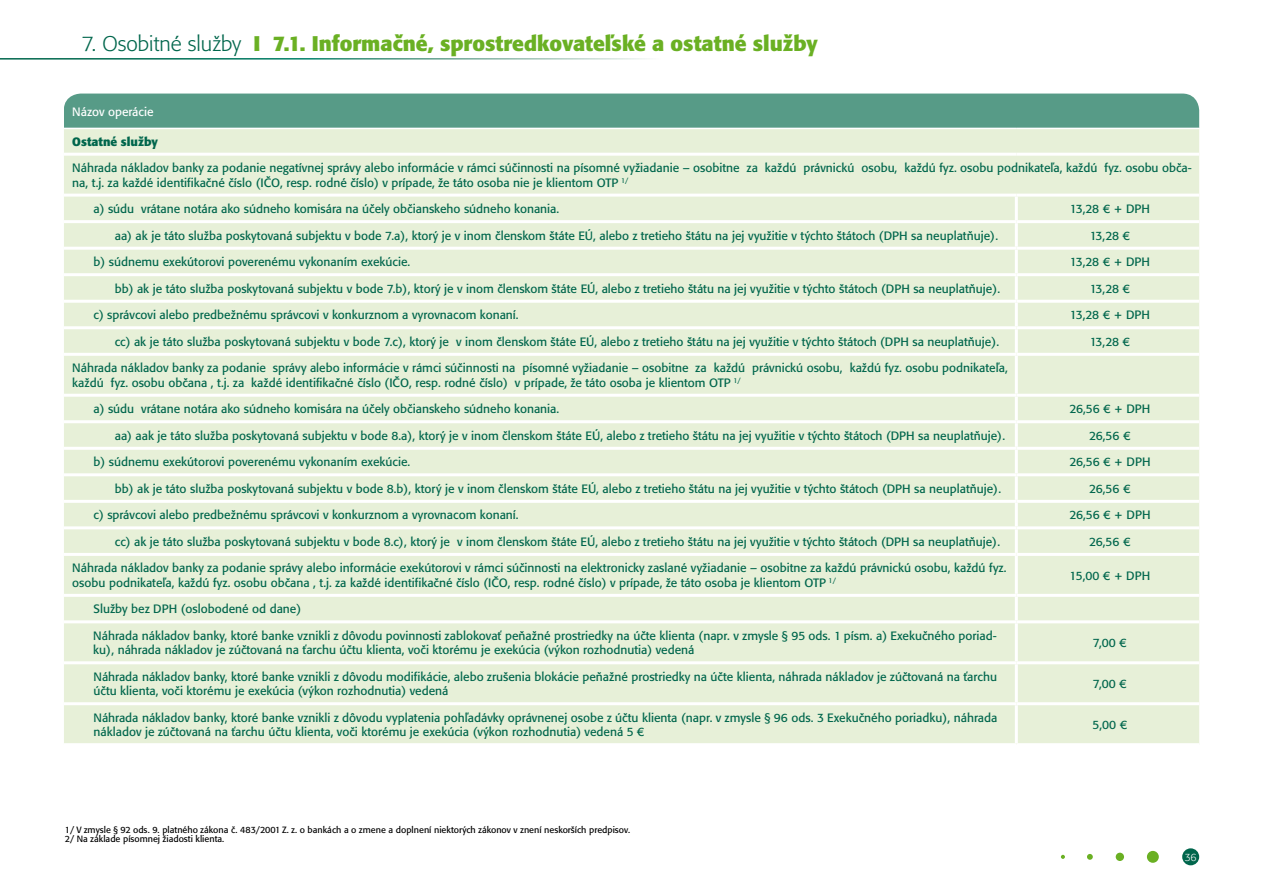
<style>
.page{position:relative;width:1263px;height:893px;background:#fff}
.page>*{position:absolute;margin:0;border:0;box-sizing:border-box;transform-origin:0 0}
.t1{font:700 21px "Formata CE";color:#6ab023}
.t2{font:12px/14.4px "Formata CE";color:#00664c}
.t3{font:12px "Formata CE";color:#fff}
.t4{font:700 12px "Formata CE";color:#00664c}
.t5{font:300 10.5px "Formata CE";color:#fff}
.t6{font:9px/9px "Formata CE";color:#000}
.s1{font-weight:300;color:#00664c}
</style>
<div class="page">
<div style="left:1182px;top:848px;width:17px;height:17px;background:#00664c;border-radius:50%"></div>
<div style="left:1147px;top:851px;width:12px;height:12px;background:#6ab023;border-radius:50%"></div>
<div style="left:1116px;top:853px;width:8px;height:8px;background:#6ab023;border-radius:50%"></div>
<svg style="left:1087px;top:854px;width:6px;height:6px"></svg>
<svg style="left:1061px;top:855px;width:4px;height:4px"></svg>
<div style="left:64px;top:94px;width:1135px;height:34px;background:#579b87"></div>
<div style="left:64px;top:129px;width:1135px;height:614px;background:#e7f0d8"></div>
<hr style="left:1015px;top:197px;width:3px;height:23px;background:#fff">
<hr style="left:1015px;top:223px;width:3px;height:24px;background:#fff">
<hr style="left:1015px;top:250px;width:3px;height:23px;background:#fff">
<hr style="left:1015px;top:276px;width:3px;height:24px;background:#fff">
<hr style="left:1015px;top:303px;width:3px;height:23px;background:#fff">
<hr style="left:1015px;top:329px;width:3px;height:24px;background:#fff">
<hr style="left:1015px;top:356px;width:3px;height:38px;background:#fff">
<hr style="left:1015px;top:397px;width:3px;height:23px;background:#fff">
<hr style="left:1015px;top:423px;width:3px;height:24px;background:#fff">
<hr style="left:1015px;top:450px;width:3px;height:23px;background:#fff">
<hr style="left:1015px;top:476px;width:3px;height:24px;background:#fff">
<hr style="left:1015px;top:503px;width:3px;height:23px;background:#fff">
<hr style="left:1015px;top:529px;width:3px;height:24px;background:#fff">
<hr style="left:1015px;top:556px;width:3px;height:38px;background:#fff">
<hr style="left:1015px;top:597px;width:3px;height:23px;background:#fff">
<hr style="left:1015px;top:623px;width:3px;height:38px;background:#fff">
<hr style="left:1015px;top:664px;width:3px;height:38px;background:#fff">
<hr style="left:1015px;top:705px;width:3px;height:38px;background:#fff">
<hr style="left:64px;top:153px;width:952px;height:3px;background:#fff">
<hr style="left:1016px;top:153px;width:183px;height:3px;background:#fff">
<hr style="left:64px;top:194px;width:952px;height:3px;background:#fff">
<hr style="left:1016px;top:194px;width:183px;height:3px;background:#fff">
<hr style="left:64px;top:220px;width:952px;height:3px;background:#fff">
<hr style="left:1016px;top:220px;width:183px;height:3px;background:#fff">
<hr style="left:64px;top:247px;width:952px;height:3px;background:#fff">
<hr style="left:1016px;top:247px;width:183px;height:3px;background:#fff">
<hr style="left:64px;top:273px;width:952px;height:3px;background:#fff">
<hr style="left:1016px;top:273px;width:183px;height:3px;background:#fff">
<hr style="left:64px;top:300px;width:952px;height:3px;background:#fff">
<hr style="left:1016px;top:300px;width:183px;height:3px;background:#fff">
<hr style="left:64px;top:326px;width:952px;height:3px;background:#fff">
<hr style="left:1016px;top:326px;width:183px;height:3px;background:#fff">
<hr style="left:64px;top:353px;width:952px;height:3px;background:#fff">
<hr style="left:1016px;top:353px;width:183px;height:3px;background:#fff">
<hr style="left:64px;top:394px;width:952px;height:3px;background:#fff">
<hr style="left:1016px;top:394px;width:183px;height:3px;background:#fff">
<hr style="left:64px;top:420px;width:952px;height:3px;background:#fff">
<hr style="left:1016px;top:420px;width:183px;height:3px;background:#fff">
<hr style="left:64px;top:447px;width:952px;height:3px;background:#fff">
<hr style="left:1016px;top:447px;width:183px;height:3px;background:#fff">
<hr style="left:64px;top:473px;width:952px;height:3px;background:#fff">
<hr style="left:1016px;top:473px;width:183px;height:3px;background:#fff">
<hr style="left:64px;top:500px;width:952px;height:3px;background:#fff">
<hr style="left:1016px;top:500px;width:183px;height:3px;background:#fff">
<hr style="left:64px;top:526px;width:952px;height:3px;background:#fff">
<hr style="left:1016px;top:526px;width:183px;height:3px;background:#fff">
<hr style="left:64px;top:553px;width:952px;height:3px;background:#fff">
<hr style="left:1016px;top:553px;width:183px;height:3px;background:#fff">
<hr style="left:64px;top:594px;width:952px;height:3px;background:#fff">
<hr style="left:1016px;top:594px;width:183px;height:3px;background:#fff">
<hr style="left:64px;top:620px;width:952px;height:3px;background:#fff">
<hr style="left:1016px;top:620px;width:183px;height:3px;background:#fff">
<hr style="left:64px;top:661px;width:952px;height:3px;background:#fff">
<hr style="left:1016px;top:661px;width:183px;height:3px;background:#fff">
<hr style="left:64px;top:702px;width:952px;height:3px;background:#fff">
<hr style="left:1016px;top:702px;width:183px;height:3px;background:#fff">
<h1 class="t1" style="left:82px;top:30px;width:738px"><span class="s1">7. Osobitné služby</span> I 7.1. Informačné, sprostredkovateľské a ostatné služby</h1>
<p class="t3" style="left:72px;top:104px;width:83px">Názov operácie</p>
<p class="t4" style="left:72px;top:134px;width:87px">Ostatné služby</p>
<p class="t2" style="left:72px;top:161px;width:1121px">Náhrada nákladov banky za podanie negatívnej správy alebo informácie v rámci súčinnosti na písomné vyžiadanie – osobitne za každú právnickú osobu, každú fyz. osobu podnikateľa, každú fyz. osobu obča&shy;na, t.j. za každé identifikačné číslo (IČO, resp. rodné číslo) v prípade, že táto osoba nie je klientom OTP <sup>1/</sup></p>
<p class="t2" style="left:94px;top:202px;width:467px">a) súdu vrátane notára ako súdneho komisára na účely občianskeho súdneho konania.</p>
<p class="t2" style="left:1070px;top:202px;width:82px">13,28 € + DPH</p>
<p class="t2" style="left:115px;top:228px;width:885px">aa) ak je táto služba poskytovaná subjektu v bode 7.a), ktorý je v inom členskom štáte EÚ, alebo z tretieho štátu na jej využitie v týchto štátoch (DPH sa neuplatňuje).</p>
<p class="t2" style="left:1090px;top:228px;width:42px">13,28 €</p>
<p class="t2" style="left:94px;top:255px;width:318px">b) súdnemu exekútorovi poverenému vykonaním exekúcie.</p>
<p class="t2" style="left:1070px;top:255px;width:82px">13,28 € + DPH</p>
<p class="t2" style="left:115px;top:281px;width:887px">bb) ak je táto služba poskytovaná subjektu v bode 7.b), ktorý je v inom členskom štáte EÚ, alebo z tretieho štátu na jej využitie v týchto štátoch (DPH sa neuplatňuje).</p>
<p class="t2" style="left:1090px;top:281px;width:42px">13,28 €</p>
<p class="t2" style="left:94px;top:308px;width:427px">c) správcovi alebo predbežnému správcovi v konkurznom a vyrovnacom konaní.</p>
<p class="t2" style="left:1070px;top:308px;width:82px">13,28 € + DPH</p>
<p class="t2" style="left:115px;top:334px;width:886px">cc) ak je táto služba poskytovaná subjektu v bode 7.c), ktorý je v inom členskom štáte EÚ, alebo z tretieho štátu na jej využitie v týchto štátoch (DPH sa neuplatňuje).</p>
<p class="t2" style="left:1090px;top:334px;width:42px">13,28 €</p>
<p class="t2" style="left:72px;top:361px;width:937px">Náhrada nákladov banky za podanie správy alebo informácie v rámci súčinnosti na písomné vyžiadanie – osobitne za každú právnickú osobu, každú fyz. osobu podnikateľa, každú fyz. osobu občana , t.j. za každé identifikačné číslo (IČO, resp. rodné číslo) v prípade, že táto osoba je klientom OTP <sup>1/</sup></p>
<p class="t2" style="left:94px;top:402px;width:467px">a) súdu vrátane notára ako súdneho komisára na účely občianskeho súdneho konania.</p>
<p class="t2" style="left:1069px;top:402px;width:83px">26,56 € + DPH</p>
<p class="t2" style="left:115px;top:428px;width:892px">aa) aak je táto služba poskytovaná subjektu v bode 8.a), ktorý je v inom členskom štáte EÚ, alebo z tretieho štátu na jej využitie v týchto štátoch (DPH sa neuplatňuje).</p>
<p class="t2" style="left:1089px;top:428px;width:43px">26,56 €</p>
<p class="t2" style="left:94px;top:455px;width:318px">b) súdnemu exekútorovi poverenému vykonaním exekúcie.</p>
<p class="t2" style="left:1069px;top:455px;width:83px">26,56 € + DPH</p>
<p class="t2" style="left:115px;top:481px;width:888px">bb) ak je táto služba poskytovaná subjektu v bode 8.b), ktorý je v inom členskom štáte EÚ, alebo z tretieho štátu na jej využitie v týchto štátoch (DPH sa neuplatňuje).</p>
<p class="t2" style="left:1089px;top:481px;width:43px">26,56 €</p>
<p class="t2" style="left:94px;top:508px;width:427px">c) správcovi alebo predbežnému správcovi v konkurznom a vyrovnacom konaní.</p>
<p class="t2" style="left:1069px;top:508px;width:83px">26,56 € + DPH</p>
<p class="t2" style="left:115px;top:534px;width:887px">cc) ak je táto služba poskytovaná subjektu v bode 8.c), ktorý je v inom členskom štáte EÚ, alebo z tretieho štátu na jej využitie v týchto štátoch (DPH sa neuplatňuje).</p>
<p class="t2" style="left:1089px;top:534px;width:43px">26,56 €</p>
<p class="t2" style="left:72px;top:561px;width:936px">Náhrada nákladov banky za podanie správy alebo informácie exekútorovi v rámci súčinnosti na elektronicky zaslané vyžiadanie – osobitne za každú právnickú osobu, každú fyz. osobu podnikateľa, každú fyz. osobu občana , t.j. za každé identifikačné číslo (IČO, resp. rodné číslo) v prípade, že táto osoba je klientom OTP <sup>1/</sup></p>
<p class="t2" style="left:1069px;top:568px;width:82px">15,00 € + DPH</p>
<p class="t2" style="left:94px;top:602px;width:209px">Služby bez DPH (oslobodené od dane)</p>
<p class="t2" style="left:93px;top:628px;width:905px">Náhrada nákladov banky, ktoré banke vznikli z dôvodu povinnosti zablokovať peňažné prostriedky na účte klienta (napr. v zmysle § 95 ods. 1 písm. a) Exekučného poriad&shy;ku), náhrada nákladov je zúčtovaná na ťarchu účtu klienta, voči ktorému je exekúcia (výkon rozhodnutia) vedená</p>
<p class="t2" style="left:1093px;top:636px;width:35px">7,00 €</p>
<p class="t2" style="left:94px;top:669px;width:905px">Náhrada nákladov banky, ktoré banke vznikli z dôvodu modifikácie, alebo zrušenia blokácie peňažné prostriedky na účte klienta, náhrada nákladov je zúčtovaná na ťarchu účtu klienta, voči ktorému je exekúcia (výkon rozhodnutia) vedená</p>
<p class="t2" style="left:1093px;top:677px;width:35px">7,00 €</p>
<p class="t2" style="left:94px;top:710px;width:905px">Náhrada nákladov banky, ktoré banke vznikli z dôvodu vyplatenia pohľadávky oprávnenej osobe z účtu klienta (napr. v zmysle § 96 ods. 3 Exekučného poriadku), náhrada nákladov je zúčtovaná na ťarchu účtu klienta, voči ktorému je exekúcia (výkon rozhodnutia) vedená 5 €</p>
<p class="t2" style="left:1092px;top:717px;width:36px">5,00 €</p>
<p class="t6" style="left:65px;top:825px;width:567px">1/ V zmysle § 92 ods. 9. platného zákona č. 483/2001 Z. z. o bankách a o zmene a doplnení niektorých zákonov v znení neskorších predpisov.<br>2/ Na základe písomnej žiadosti klienta.</p>
<p class="t5" style="left:1185px;top:851px;width:13px">36</p>
</div>
